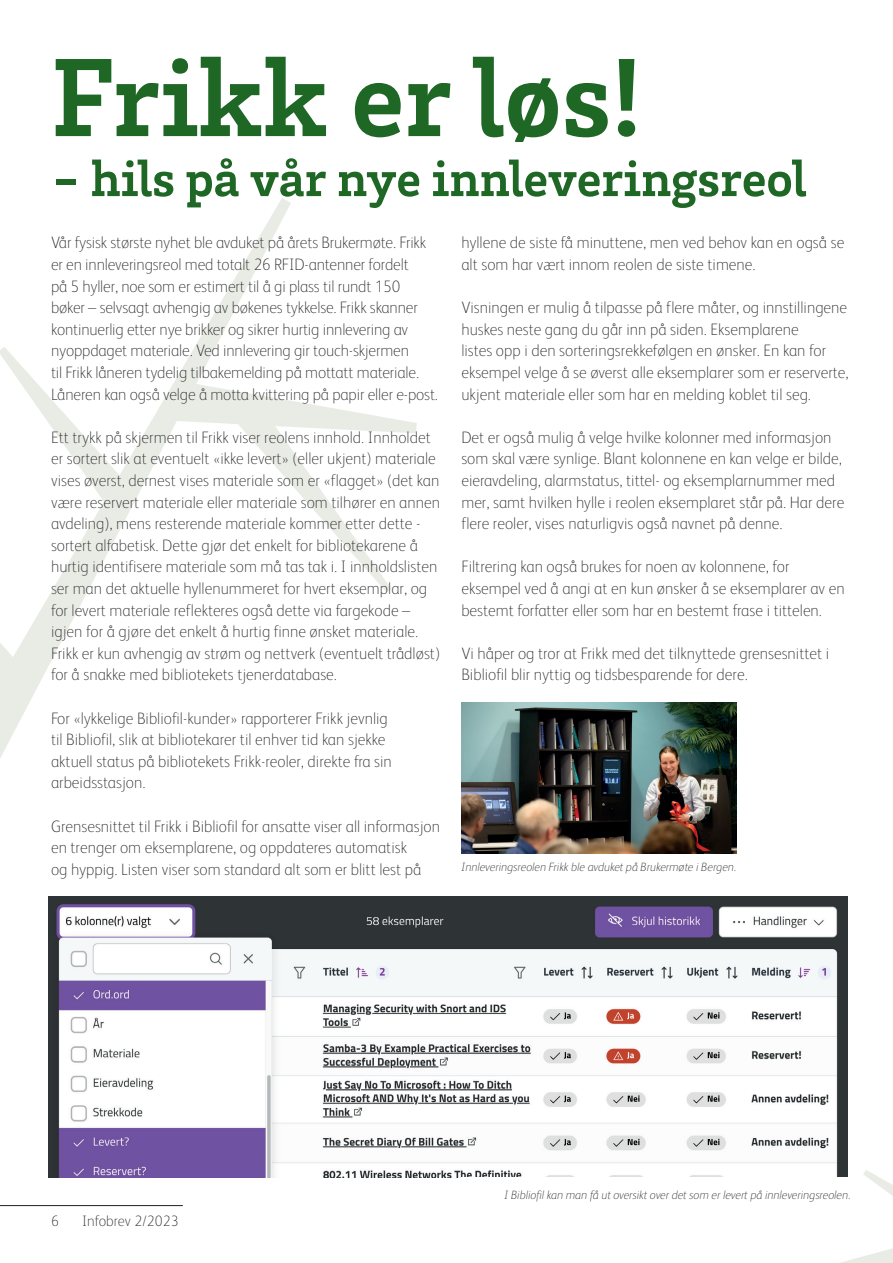
<style>
.page{position:relative;width:893px;height:1263px;background:#fff}
.page>*{position:absolute;margin:0;border:0;box-sizing:border-box;transform-origin:0 0}
.t1{font:700 114px "Brix Slab";color:#1e6725}
.t2{font:700 52.5px "Brix Slab";color:#1e6725}
.t3{font:100 16.5px/21.6px "FS Albert";color:#231f20}
.t4{font:100 15px "FS Albert";color:#231f20}
.t5{font:italic 100 12px "FS Albert";color:#231f20}
</style>
<div class="page">
<svg style="left:0;top:198px;width:291px;height:560px"></svg>
<svg style="left:174px;top:381px;width:243px;height:211px"></svg>
<svg style="left:0;top:268px;width:132px;height:460px"></svg>
<svg style="left:840px;top:1248px;width:53px;height:15px"></svg>
<svg style="left:863px;top:1170px;width:30px;height:26px"></svg>
<hr style="left:0;top:1205px;width:183px;height:1px;background:#231f20">
<img style="left:461px;top:702px;width:276px;height:151px">
<img style="left:48px;top:896px;width:800px;height:281px">
<h1 class="t1" style="left:51px;top:23px;width:592px">Frikk er løs!</h1>
<h2 class="t2" style="left:51px;top:144px;width:757px">- hils på vår nye innleveringsreol</h2>
<p class="t3" style="left:51px;top:232px;width:388px">Vår fysisk største nyhet ble avduket på årets Brukermøte. Frikk er en innleveringsreol med totalt 26 RFID-antenner fordelt<br>på 5 hyller, noe som er estimert til å gi plass til rundt 150 bøker – selvsagt avhengig av bøkenes tykkelse. Frikk skanner kontinuerlig etter nye brikker og sikrer hurtig innlevering av nyoppdaget materiale. Ved innlevering gir touch-skjermen<br>til Frikk låneren tydelig tilbakemelding på mottatt materiale.<br>Låneren kan også velge å motta kvittering på papir eller e-post.</p>
<p class="t3" style="left:51px;top:426px;width:391px">Ett trykk på skjermen til Frikk viser reolens innhold. Innholdet er sortert slik at eventuelt «ikke levert» (eller ukjent) materiale vises øverst, dernest vises materiale som er «flagget» (det kan være reservert materiale eller materiale som tilhører en annen avdeling), mens resterende materiale kommer etter dette - sortert alfabetisk. Dette gjør det enkelt for bibliotekarene å hurtig identifisere materiale som må tas tak i. I innholdslisten ser man det aktuelle hyllenummeret for hvert eksemplar, og for levert materiale reflekteres også dette via fargekode – igjen for å gjøre det enkelt å hurtig finne ønsket materiale.<br>Frikk er kun avhengig av strøm og nettverk (eventuelt trådløst) for å snakke med bibliotekets tjenerdatabase.</p>
<p class="t3" style="left:51px;top:707px;width:342px">For «lykkelige Bibliofil-kunder» rapporterer Frikk jevnlig til Bibliofil, slik at bibliotekarer til enhver tid kan sjekke aktuell status på bibliotekets Frikk-reoler, direkte fra sin arbeidsstasjon.</p>
<p class="t3" style="left:51px;top:815px;width:391px">Grensesnittet til Frikk i Bibliofil for ansatte viser all informasjon en trenger om eksemplarene, og oppdateres automatisk<br>og hyppig. Listen viser som standard alt som er blitt lest på</p>
<p class="t3" style="left:461px;top:232px;width:384px">hyllene de siste få minuttene, men ved behov kan en også se alt som har vært innom reolen de siste timene.</p>
<p class="t3" style="left:461px;top:297px;width:389px">Visningen er mulig å tilpasse på flere måter, og innstillingene huskes neste gang du går inn på siden. Eksemplarene<br>listes opp i den sorteringsrekkefølgen en ønsker. En kan for eksempel velge å se øverst alle eksemplarer som er reserverte, ukjent materiale eller som har en melding koblet til seg.</p>
<p class="t3" style="left:461px;top:426px;width:384px">Det er også mulig å velge hvilke kolonner med informasjon som skal være synlige. Blant kolonnene en kan velge er bilde, eieravdeling, alarmstatus, tittel- og eksemplarnummer med mer, samt hvilken hylle i reolen eksemplaret står på. Har dere flere reoler, vises naturligvis også navnet på denne.</p>
<p class="t3" style="left:461px;top:556px;width:385px">Filtrering kan også brukes for noen av kolonnene, for eksempel ved å angi at en kun ønsker å se eksemplarer av en bestemt forfatter eller som har en bestemt frase i tittelen.</p>
<p class="t3" style="left:461px;top:642px;width:369px">Vi håper og tror at Frikk med det tilknyttede grensesnittet i<br>Bibliofil blir nyttig og tidsbesparende for dere.</p>
<p class="t5" style="left:461px;top:860px;width:276px">Innleveringsreolen Frikk ble avduket på Brukermøte i Bergen.</p>
<p class="t4" style="left:51px;top:1212px;width:9px">6</p>
<p class="t4" style="left:82px;top:1212px;width:98px">Infobrev 2/2023</p>
<p class="t5" style="left:504px;top:1188px;width:347px">I Bibliofil kan man få ut oversikt over det som er levert på innleveringsreolen.</p>
</div>
